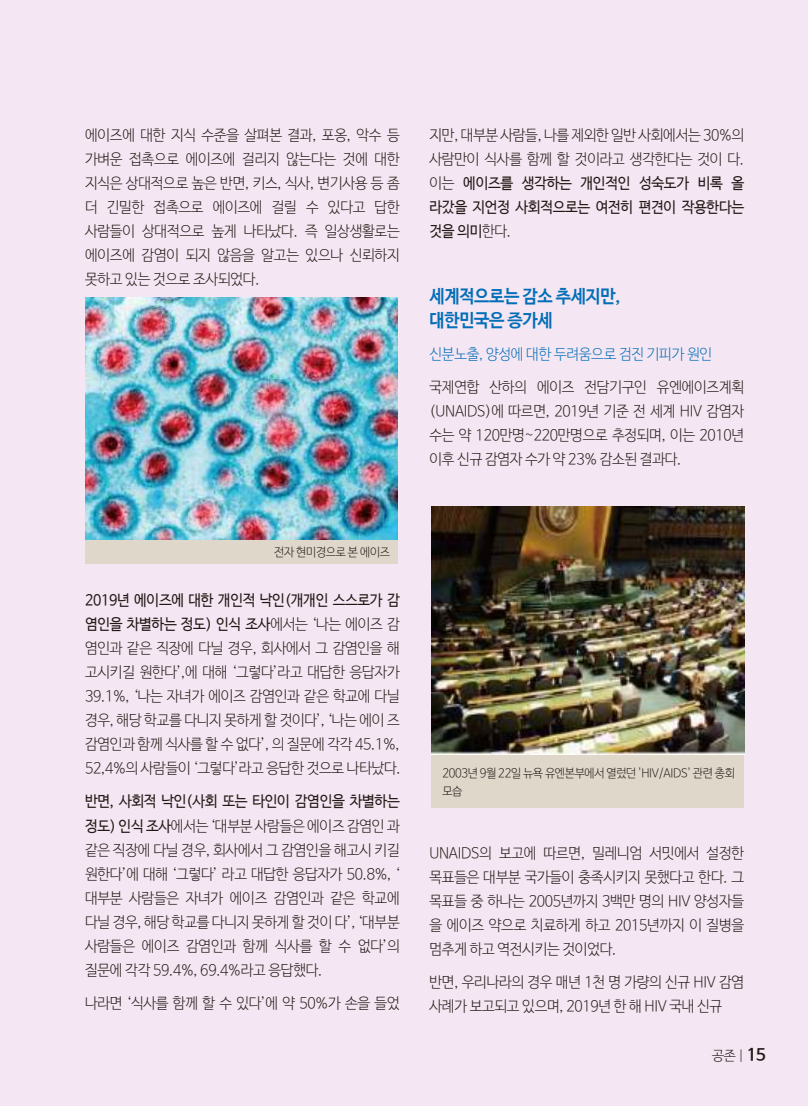
<style>
.page{position:relative;width:808px;height:1106px;background:#f4e6f2}
.page>*{position:absolute;margin:0;border:0;box-sizing:border-box;transform-origin:0 0}
.t1{font:700 18px/24px "Nanum Barun Gothic";letter-spacing:-.02em;color:#036eb8;scale:.95 1}
.t2{font:300 15px/24px "Nanum Barun Gothic";letter-spacing:-.02em;color:#221714;text-align:justify;scale:.95 1}
.t3{font:300 15px "Nanum Barun Gothic";letter-spacing:-.02em;color:#036eb8;scale:.95 1}
.t4{font:300 13.5px "Nanum Barun Gothic";color:#221714}
.t5{font:300 12px/18px "Nanum Barun Gothic";letter-spacing:-.025em;color:#221714;scale:.95 1}
.s1{font-weight:400}
.s2{font-weight:700;font-size:16.5px}
</style>
<div class="page">
<div style="left:85px;top:297px;width:313px;height:267px;background:#ded7ca"></div>
<img style="left:85px;top:297px;width:313px;height:243px">
<div style="left:432px;top:506px;width:312px;height:301px;background:#ded7ca"></div>
<img style="left:432px;top:506px;width:312px;height:248px">
<p class="t2" style="left:85px;top:124px;width:333px">에이즈에 대한 지식 수준을 살펴본 결과, 포옹, 악수 등 가벼운 접촉으로 에이즈에 걸리지 않는다는 것에 대한 지식은 상대적으로 높은 반면, 키스, 식사, 변기사용 등 좀 더 긴밀한 접촉으로 에이즈에 걸릴 수 있다고 답한 사람들이 상대적으로 높게 나타났다. 즉 일상생활로는 에이즈에 감염이 되지 않음을 알고는 있으나 신뢰하지 못하고 있는 것으로 조사되었다.</p>
<p class="t2" style="left:429px;top:124px;width:333px">지만, 대부분 사람들, 나를 제외한 일반 사회에서는 30%의 사람만이 식사를 함께 할 것이라고 생각한다는 것이 다. 이는 <span class="s1">에이즈를 생각하는 개인적인 성숙도가 비록 올 라갔을 지언정 사회적으로는 여전히 편견이 작용한다는 것을 의미</span>한다.</p>
<p class="t1" style="left:429px;top:285px;width:203px">세계적으로는 감소 추세지만, 대한민국은 증가세</p>
<p class="t3" style="left:429px;top:347px;width:299px">신분노출, 양성에 대한 두려움으로 검진 기피가 원인</p>
<p class="t2" style="left:429px;top:376px;width:333px">국제연합 산하의 에이즈 전담기구인 유엔에이즈계획 (UNAIDS)에 따르면, 2019년 기준 전 세계 HIV 감염자 수는 약 120만명~220만명으로 추정되며, 이는 2010년 이후 신규 감염자 수가 약 23% 감소된 결과다.</p>
<p class="t5" style="left:274px;top:543px;width:123px">전자 현미경으로 본 에이즈</p>
<p class="t2" style="left:85px;top:589px;width:334px"><span class="s1">2019년 에이즈에 대한 개인적 낙인(개개인 스스로가 감 염인을 차별하는 정도) 인식 조사</span>에서는 ‘나는 에이즈 감 염인과 같은 직장에 다닐 경우, 회사에서 그 감염인을 해 고시키길 원한다’,에 대해 ‘그렇다’라고 대답한 응답자가 39.1%, ‘나는 자녀가 에이즈 감염인과 같은 학교에 다닐 경우, 해당 학교를 다니지 못하게 할 것이다’, ‘나는 에이 즈 감염인과 함께 식사를 할 수 없다’, 의 질문에 각각 45.1%, 52,4%의 사람들이 ‘그렇다’라고 응답한 것으로 나타났다.</p>
<p class="t2" style="left:85px;top:790px;width:333px"><span class="s1">반면, 사회적 낙인(사회 또는 타인이 감염인을 차별하는 정도) 인식 조사</span>에서는 ‘대부분 사람들은 에이즈 감염인 과 같은 직장에 다닐 경우, 회사에서 그 감염인을 해고시 키길 원한다’에 대해 ‘그렇다’ 라고 대답한 응답자가 50.8%, ‘ 대부분 사람들은 자녀가 에이즈 감염인과 같은 학교에 다닐 경우, 해당 학교를 다니지 못하게 할 것이 다’, ‘대부분 사람들은 에이즈 감염인과 함께 식사를 할 수 없다’의 질문에 각각 59.4%, 69.4%라고 응답했다.</p>
<p class="t2" style="left:85px;top:991px;width:333px">나라면 ‘식사를 함께 할 수 있다’에 약 50%가 손을 들었</p>
<p class="t5" style="left:442px;top:765px;width:309px">2003년 9월 22일 뉴욕 유엔본부에서 열렀던 'HIV/AIDS' 관련 총회 모습</p>
<p class="t2" style="left:429px;top:841px;width:333px">UNAIDS의 보고에 따르면, 밀레니엄 서밋에서 설정한 목표들은 대부분 국가들이 충족시키지 못했다고 한다. 그 목표들 중 하나는 2005년까지 3백만 명의 HIV 양성자들 을 에이즈 약으로 치료하게 하고 2015년까지 이 질병을 멈추게 하고 역전시키는 것이었다.</p>
<p class="t2" style="left:429px;top:970px;width:333px">반면, 우리나라의 경우 매년 1천 명 가량의 신규 HIV 감염 사례가 보고되고 있으며, 2019년 한 해 HIV 국내 신규</p>
<p class="t4" style="left:712px;top:1048px;width:55px">공존 | <span class="s2">15</span></p>
</div>
